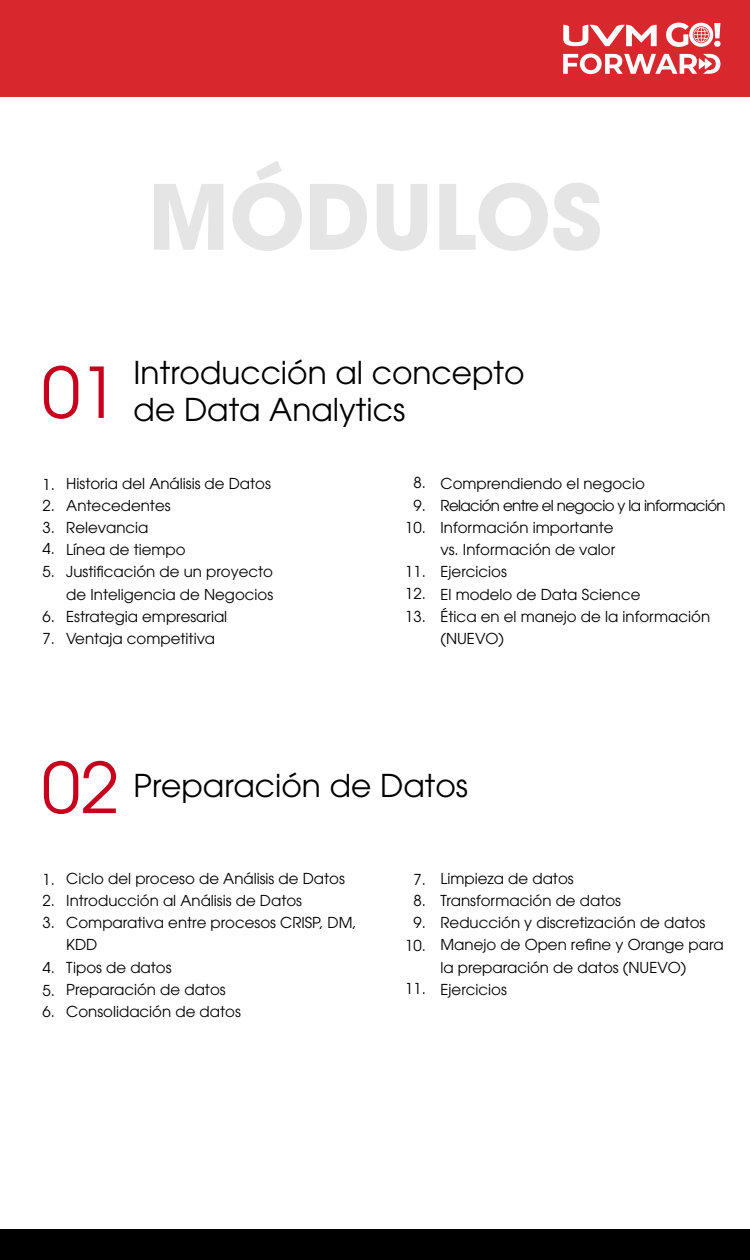
<style>
.page{position:relative;width:750px;height:1260px;background:#fff}
.page>*{position:absolute;margin:0;border:0;box-sizing:border-box;transform-origin:0 0}
.t1{font:700 88.95px "ITC Avant Garde Std";color:#e5e5e5}
.t2{font:69.6px "ITC Avant Garde Std";color:#c7001e}
.t3{font:31.35px "ITC Avant Garde Std";color:#000}
.t4{font:15px/22.2px "ITC Avant Garde Std";color:#000}
</style>
<div class="page">
<div style="left:0;top:0;width:750px;height:97px;background:#d9272e"></div>
<svg style="left:563px;top:25px;width:94px;height:21px"></svg>
<svg style="left:666px;top:23px;width:54px;height:24px"></svg>
<svg style="left:563px;top:54px;width:157px;height:20px"></svg>
<div style="left:0;top:1230px;width:750px;height:30px;background:#000"></div>
<h1 class="t1" style="left:148px;top:157px;width:455px">MÓDULOS</h1>
<h2 class="t2" style="left:42px;top:349px;width:79px">01</h2>
<h3 class="t3" style="left:134px;top:353px;width:393px">Introducción al concepto</h3>
<h3 class="t3" style="left:134px;top:390px;width:273px">de Data Analytics</h3>
<p class="t4" style="left:43px;top:473px;width:14px;line-height:21px">1.<br>2.</p>
<p class="t4" style="left:43px;top:517px;width:14px;line-height:21px">3.<br>4.</p>
<p class="t4" style="left:43px;top:560px;width:14px">5.</p>
<p class="t4" style="left:43px;top:605px;width:14px">6.<br>7.</p>
<p class="t4" style="left:66px;top:472px;width:208px">Historia del Análisis de Datos<br>Antecedentes<br>Relevancia<br>Línea de tiempo<br>Justificación de un proyecto de Inteligencia de Negocios<br>Estrategia empresarial<br>Ventaja competitiva</p>
<p class="t4" style="left:441px;top:472px;width:287px">Comprendiendo el negocio<br>Relación entre el negocio y la información<br>Información importante<br>vs. Información de valor<br>Ejercicios<br>El modelo de Data Science<br>Ética en el manejo de la información (NUEVO)</p>
<p class="t4" style="left:405px;top:471px;width:22px;text-align:center">8.<br>9.<br>10.</p>
<p class="t4" style="left:405px;top:560px;width:22px;text-align:justify">11.<br>12.<br>13.</p>
<h2 class="t2" style="left:42px;top:744px;width:79px">02</h2>
<h3 class="t3" style="left:134px;top:766px;width:336px">Preparación de Datos</h3>
<p class="t4" style="left:43px;top:869px;width:14px;line-height:21px">1.<br>2.</p>
<p class="t4" style="left:43px;top:912px;width:14px">3.</p>
<p class="t4" style="left:43px;top:956px;width:14px">4.<br>5.</p>
<p class="t4" style="left:43px;top:1000px;width:14px">6.</p>
<p class="t4" style="left:66px;top:867px;width:292px">Ciclo del proceso de Análisis de Datos<br>Introducción al Análisis de Datos<br>Comparativa entre procesos CRISP, DM,<br>KDD<br>Tipos de datos<br>Preparación de datos<br>Consolidación de datos</p>
<p class="t4" style="left:441px;top:867px;width:285px">Limpieza de datos<br>Transformación de datos<br>Reducción y discretización de datos<br>Manejo de Open refine y Orange para la preparación de datos (NUEVO)<br>Ejercicios</p>
<p class="t4" style="left:414px;top:869px;width:14px;line-height:21px">7.<br>8.</p>
<p class="t4" style="left:405px;top:911px;width:22px;text-align:center">9.<br>10.</p>
<p class="t4" style="left:405px;top:978px;width:22px">11.</p>
</div>
